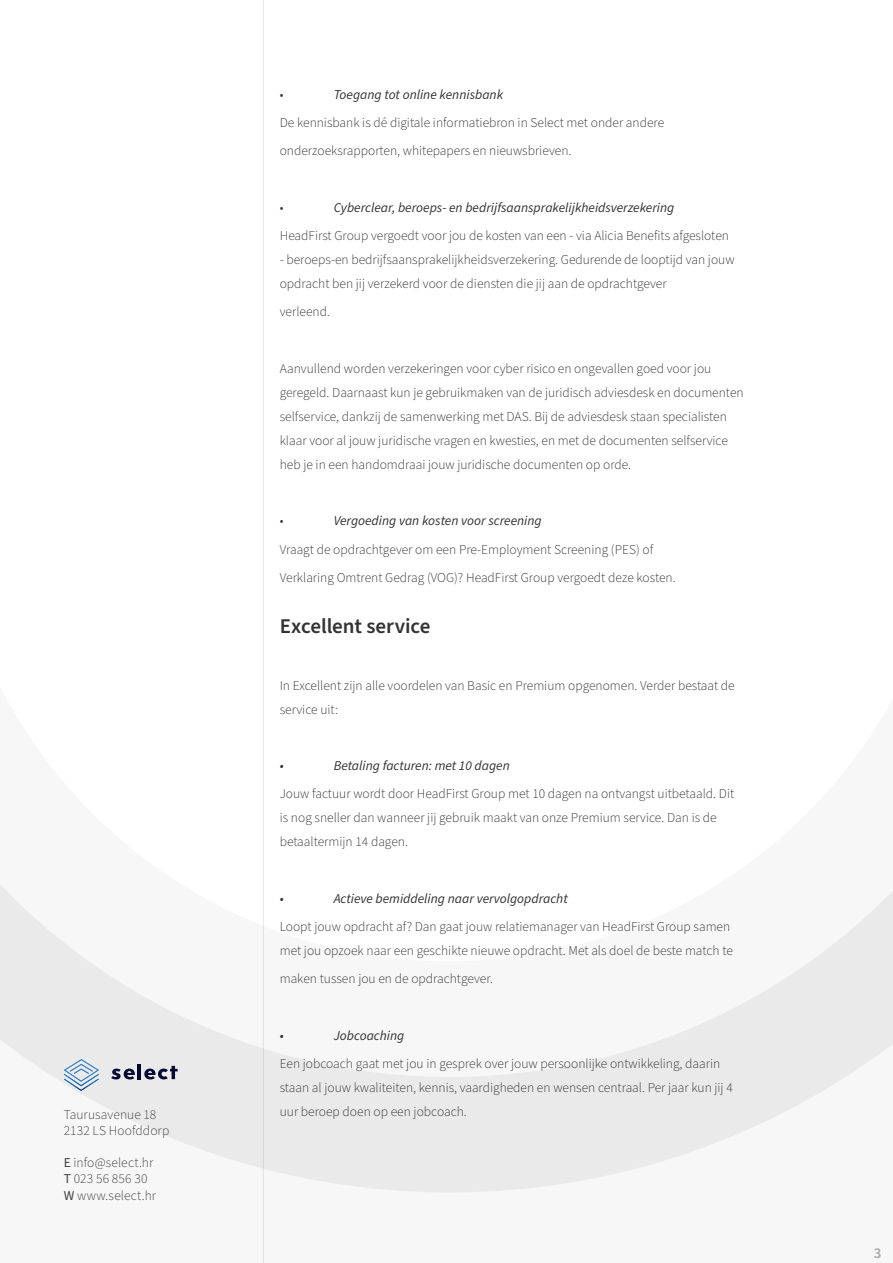
<style>
.page{position:relative;width:893px;height:1263px;background:#fff}
.page>*{position:absolute;margin:0;border:0;box-sizing:border-box;transform-origin:0 0}
.t1{font:600 21px "Source Sans Pro";letter-spacing:-.005em;color:#323332}
.t2{font:600 15px "Source Sans Pro";color:#a8a9ad}
.t3{font:300 13.5px/24px "Source Sans Pro";color:#323332}
.t4{font:italic 13.5px "Source Sans Pro";color:#323332}
.t5{font:300 13.5px/16.2px "Source Sans Pro";letter-spacing:.005em;color:#3e3e3f}
.s1{font-weight:400}
</style>
<div class="page">
<svg style="left:55px;top:1077px;width:789px;height:115px;fill:#eaeaea"></svg>
<svg style="left:0;top:961px;width:893px;height:116px"></svg>
<svg style="left:0;top:885px;width:893px;height:76px"></svg>
<hr style="left:263px;top:0;width:1px;height:1263px;background:#363536">
<svg style="left:64px;top:1059px;width:35px;height:32px"></svg>
<svg style="left:111px;top:1068px;width:24px;height:11px"></svg>
<hr style="left:137px;top:1064px;width:4px;height:15px;background:#060932">
<svg style="left:144px;top:1066px;width:34px;height:13px"></svg>
<p class="t5" style="left:64px;top:1107px;width:107px">Taurusavenue 18<br>2132 LS Hoofddorp</p>
<p class="t5" style="left:64px;top:1155px;width:94px"><span class="s1">E</span> info@select.hr<br><span class="s1">T</span> 023 56 856 30<br><span class="s1">W</span> www.select.hr</p>
<p class="t3" style="left:280px;top:83px;width:5px">•</p>
<p class="t4" style="left:334px;top:89px;width:171px">Toegang tot online kennisbank</p>
<p class="t3" style="left:280px;top:110px;width:386px;line-height:28.2px">De kennisbank is dé digitale informatiebron in Select met onder andere onderzoeksrapporten, whitepapers en nieuwsbrieven.</p>
<p class="t3" style="left:280px;top:196px;width:5px">•</p>
<p class="t4" style="left:334px;top:202px;width:342px">Cyberclear, beroeps- en bedrijfsaansprakelijkheidsverzekering</p>
<p class="t3" style="left:280px;top:225px;width:451px">HeadFirst Group vergoedt voor jou de kosten van een - via Alicia Benefits afgesloten</p>
<p class="t3" style="left:280px;top:249px;width:456px">- beroeps-en bedrijfsaansprakelijkheidsverzekering. Gedurende de looptijd van jouw opdracht ben jij verzekerd voor de diensten die jij aan de opdrachtgever</p>
<p class="t3" style="left:280px;top:301px;width:52px">verleend.</p>
<p class="t3" style="left:280px;top:357px;width:465px">Aanvullend worden verzekeringen voor cyber risico en ongevallen goed voor jou geregeld. Daarnaast kun je gebruikmaken van de juridisch adviesdesk en documenten selfservice, dankzij de samenwerking met DAS. Bij de adviesdesk staan specialisten klaar voor al jouw juridische vragen en kwesties, en met de documenten selfservice heb je in een handomdraai jouw juridische documenten op orde.</p>
<p class="t3" style="left:280px;top:510px;width:5px">•</p>
<p class="t4" style="left:334px;top:516px;width:209px">Vergoeding van kosten voor screening</p>
<p class="t3" style="left:280px;top:536px;width:397px;line-height:28.2px">Vraagt de opdrachtgever om een Pre-Employment Screening (PES) of<br>Verklaring Omtrent Gedrag (VOG)? HeadFirst Group vergoedt deze kosten.</p>
<h1 class="t1" style="left:280px;top:613px;width:152px">Excellent service</h1>
<p class="t3" style="left:280px;top:674px;width:456px">In Excellent zijn alle voordelen van Basic en Premium opgenomen. Verder bestaat de service uit:</p>
<p class="t4" style="left:280px;top:760px;width:5px">•</p>
<p class="t4" style="left:334px;top:760px;width:178px">Betaling facturen: met 10 dagen</p>
<p class="t3" style="left:280px;top:783px;width:456px">Jouw factuur wordt door HeadFirst Group met 10 dagen na ontvangst uitbetaald. Dit is nog sneller dan wanneer jij gebruik maakt van onze Premium service. Dan is de betaaltermijn 14 dagen.</p>
<p class="t4" style="left:280px;top:893px;width:5px">•</p>
<p class="t4" style="left:334px;top:893px;width:235px">Actieve bemiddeling naar vervolgopdracht</p>
<p class="t3" style="left:280px;top:915px;width:455px">Loopt jouw opdracht af? Dan gaat jouw relatiemanager van HeadFirst Group samen met jou opzoek naar een geschikte nieuwe opdracht. Met als doel de beste match te</p>
<p class="t3" style="left:280px;top:968px;width:215px">maken tussen jou en de opdrachtgever.</p>
<p class="t4" style="left:280px;top:1030px;width:5px">•</p>
<p class="t4" style="left:334px;top:1030px;width:72px">Jobcoaching</p>
<p class="t3" style="left:280px;top:1052px;width:455px">Een jobcoach gaat met jou in gesprek over jouw persoonlijke ontwikkeling, daarin staan al jouw kwaliteiten, kennis, vaardigheden en wensen centraal. Per jaar kun jij 4 uur beroep doen op een jobcoach.</p>
<p class="t2" style="left:874px;top:1244px;width:9px">3</p>
</div>
